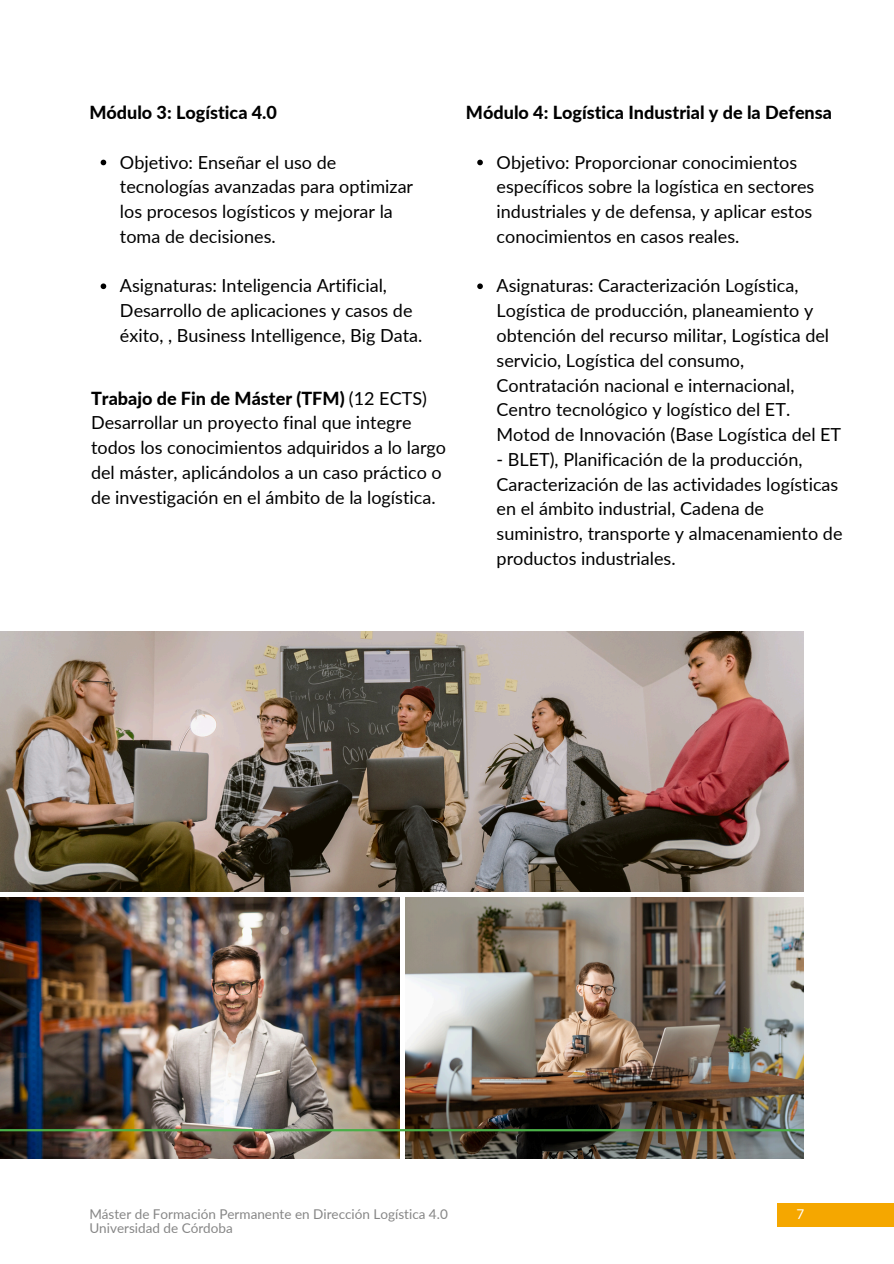
<style>
.page{position:relative;width:894px;height:1264px;background:#fff}
.page>*{position:absolute;margin:0;border:0;box-sizing:border-box;transform-origin:0 0}
.t1{font:18px/24.8px "Lato";color:#000}
.t2{font:800 18px "Lato";color:#000}
.t3{font:13.5px "Lato";color:#868686}
.t4{font:13.5px "Lato";color:#fff}
.s1{font-weight:800}
</style>
<div class="page">
<div style="left:776px;top:1202px;width:117px;height:24px;background:#f5a700"></div>
<img style="left:0;top:631px;width:803px;height:260px">
<img style="left:405px;top:897px;width:398px;height:261px">
<img style="left:0;top:897px;width:399px;height:261px">
<hr style="left:0;top:1129px;width:804px;height:2px;background:#4aaf48">
<svg style="left:101px;top:160px;width:5px;height:5px"></svg>
<svg style="left:101px;top:283px;width:5px;height:6px"></svg>
<svg style="left:477px;top:160px;width:5px;height:5px"></svg>
<svg style="left:477px;top:283px;width:5px;height:6px"></svg>
<p class="t2" style="left:89px;top:101px;width:189px">Módulo 3: Logística 4.0</p>
<p class="t1" style="left:120px;top:149px;width:294px">Objetivo: Enseñar el uso de tecnologías avanzadas para optimizar los procesos logísticos y mejorar la toma de decisiones.</p>
<h2 class="t1" style="left:120px;top:273px;width:304px">Asignaturas: Inteligencia Artificial,<br>Desarrollo de aplicaciones y casos de éxito, , Business Intelligence, Big Data.</h2>
<p class="t1" style="left:91px;top:385px;width:356px"><span class="s1">Trabajo de Fin de Máster (TFM)</span> (12 ECTS)<br>Desarrollar un proyecto final que integre todos los conocimientos adquiridos a lo largo del máster, aplicándolos a un caso práctico o de investigación en el ámbito de la logística.</p>
<h1 class="t2" style="left:466px;top:101px;width:367px">Módulo 4: Logística Industrial y de la Defensa</h1>
<p class="t1" style="left:496px;top:149px;width:319px">Objetivo: Proporcionar conocimientos específicos sobre la logística en sectores industriales y de defensa, y aplicar estos conocimientos en casos reales.</p>
<p class="t1" style="left:496px;top:273px;width:346px">Asignaturas: Caracterización Logística, Logística de producción, planeamiento y obtención del recurso militar, Logística del servicio, Logística del consumo, Contratación nacional e internacional, Centro tecnológico y logístico del ET.<br>Motod de Innovación (Base Logística del ET</p>
<p class="t1" style="left:496px;top:446px;width:347px">- BLET), Planificación de la producción, Caracterización de las actividades logísticas en el ámbito industrial, Cadena de suministro, transporte y almacenamiento de productos industriales.</p>
<p class="t3" style="left:89px;top:1205px;width:360px">Máster de Formación Permanente en Dirección Logística 4.0</p>
<p class="t3" style="left:89px;top:1219px;width:145px">Universidad de Córdoba</p>
<h1 class="t4" style="left:796px;top:1205px;width:9px">7</h1>
</div>
